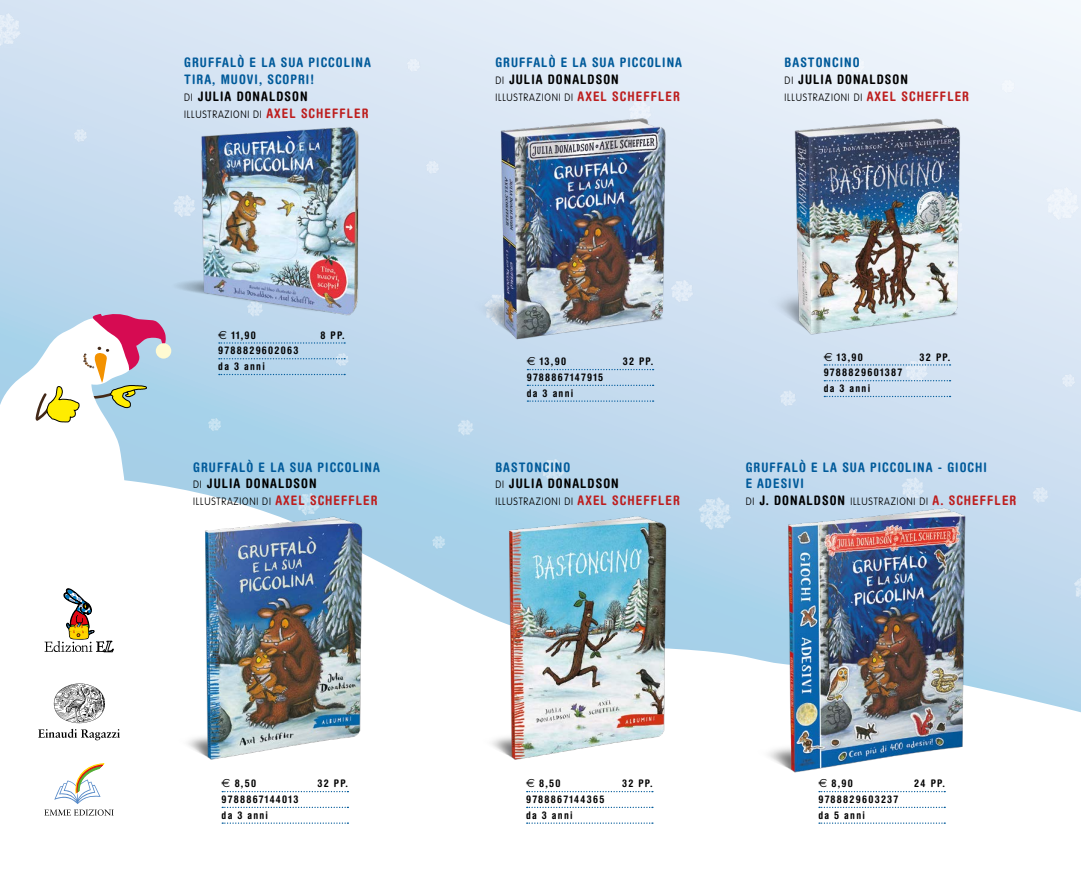
<style>
.page{position:relative;width:1081px;height:876px;background:#fff}
.page>*{position:absolute;margin:0;border:0;box-sizing:border-box;transform-origin:0 0}
.t1{font:700 condensed 13.12px/16.8px "Helvetica Rounded";letter-spacing:.08em;color:#005a9a}
.t2{font:700 condensed 13.12px/16.8px "Helvetica Rounded";letter-spacing:.08em;color:#000}
.t3{font:700 condensed 10.5px/15.8px "Helvetica Rounded";letter-spacing:.12em;color:#000}
.t4{font:100 10.5px "VAG Rounded";letter-spacing:.08em;color:#000;scale:.9 1}
.s1{font-family:"VAG Rounded";font-weight:100;font-stretch:normal;font-size:10.5px;color:#000}
.s2{color:#000}
.s3{font-family:"Helvetica Rounded";font-weight:700;font-stretch:condensed;font-size:13.12px;color:#bd1d1d}
.s4{font-family:"Euro Sans";font-weight:400;font-stretch:normal;font-size:11.75px}
.s5{color:#005a9a}
.s6{font-family:"VAG Rounded";font-weight:100;font-stretch:normal;font-size:10.5px}
.s7{font-family:"Helvetica Rounded";font-weight:700;font-stretch:condensed;font-size:13.12px}
</style>
<div class="page">
<img style="left:0;top:0;width:1081px;height:466px">
<svg style="left:44px;top:466px;width:1037px;height:358px"></svg>
<svg style="left:45px;top:588px;width:69px;height:64px"></svg>
<img style="left:50px;top:681px;width:58px;height:43px">
<svg style="left:38px;top:728px;width:82px;height:12px"></svg>
<svg style="left:54px;top:763px;width:50px;height:40px"></svg>
<svg style="left:44px;top:809px;width:70px;height:6px"></svg>
<div style="left:156px;top:343px;width:15px;height:15px;background:#fffad2;border-radius:50%"></div>
<svg style="left:0;top:313px;width:166px;height:192px"></svg>
<img style="left:147px;top:120px;width:267px;height:205px">
<svg style="left:219px;top:342px;width:126px;height:1px"></svg>
<svg style="left:219px;top:358px;width:126px;height:1px"></svg>
<svg style="left:219px;top:374px;width:126px;height:1px"></svg>
<img style="left:470px;top:100px;width:232px;height:284px">
<svg style="left:527px;top:369px;width:126px;height:1px"></svg>
<svg style="left:527px;top:384px;width:126px;height:2px"></svg>
<svg style="left:527px;top:400px;width:126px;height:1px"></svg>
<img style="left:764px;top:100px;width:213px;height:284px">
<svg style="left:824px;top:364px;width:126px;height:1px"></svg>
<svg style="left:824px;top:380px;width:126px;height:1px"></svg>
<svg style="left:824px;top:395px;width:126px;height:2px"></svg>
<img style="left:163px;top:505px;width:248px;height:284px">
<svg style="left:222px;top:790px;width:126px;height:2px"></svg>
<svg style="left:222px;top:806px;width:126px;height:1px"></svg>
<svg style="left:222px;top:822px;width:126px;height:1px"></svg>
<img style="left:752px;top:505px;width:251px;height:284px">
<svg style="left:819px;top:790px;width:126px;height:2px"></svg>
<svg style="left:819px;top:806px;width:126px;height:1px"></svg>
<svg style="left:819px;top:822px;width:126px;height:1px"></svg>
<img style="left:467px;top:503px;width:248px;height:284px">
<svg style="left:527px;top:790px;width:126px;height:2px"></svg>
<svg style="left:527px;top:806px;width:126px;height:1px"></svg>
<svg style="left:527px;top:822px;width:126px;height:1px"></svg>
<p class="t1" style="left:184px;top:54px;width:188px">GRUFFALÒ E LA SUA PICCOLINA<br>TIRA, MUOVI, SCOPRI!<br><span class="s1">DI</span> <span class="s2">JULIA DONALDSON</span></p>
<p class="t4" style="left:184px;top:108px;width:206px">ILLUSTRAZIONI DI <span class="s3">AXEL SCHEFFLER</span></p>
<p class="t3" style="left:218px;top:326px;width:39px"><span class="s4">€</span> 11,90</p>
<p class="t3" style="left:320px;top:326px;width:26px">8 PP.</p>
<p class="t3" style="left:218px;top:342px;width:82px">9788829602063 da 3 anni</p>
<p class="t1" style="left:193px;top:458px;width:188px">GRUFFALÒ E LA SUA PICCOLINA<br><span class="s1">DI</span> <span class="s2">JULIA DONALDSON</span></p>
<p class="t4" style="left:193px;top:495px;width:206px">ILLUSTRAZIONI DI <span class="s3">AXEL SCHEFFLER</span></p>
<p class="t3" style="left:221px;top:775px;width:36px"><span class="s4">€</span> 8,50</p>
<p class="t3" style="left:317px;top:775px;width:32px">32 PP.</p>
<p class="t3" style="left:222px;top:790px;width:78px">9788867144013 da 3 anni</p>
<p class="t1" style="left:495px;top:54px;width:188px">GRUFFALÒ E LA SUA PICCOLINA<br><span class="s1">DI</span> <span class="s2">JULIA DONALDSON</span></p>
<p class="t4" style="left:495px;top:91px;width:206px">ILLUSTRAZIONI DI <span class="s3">AXEL SCHEFFLER</span></p>
<p class="t2" style="left:784px;top:54px;width:125px"><span class="s5">BASTONCINO<br></span><span class="s6">DI</span> JULIA DONALDSON</p>
<p class="t4" style="left:784px;top:91px;width:206px">ILLUSTRAZIONI DI <span class="s3">AXEL SCHEFFLER</span></p>
<p class="t3" style="left:527px;top:353px;width:41px"><span class="s4">€</span> 13,90</p>
<p class="t3" style="left:623px;top:353px;width:32px">32 PP.</p>
<p class="t3" style="left:527px;top:369px;width:78px">9788867147915 da 3 anni</p>
<p class="t2" style="left:495px;top:458px;width:125px"><span class="s5">BASTONCINO<br></span><span class="s6">DI</span> JULIA DONALDSON</p>
<p class="t4" style="left:495px;top:495px;width:206px">ILLUSTRAZIONI DI <span class="s3">AXEL SCHEFFLER</span></p>
<p class="t3" style="left:823px;top:348px;width:41px"><span class="s4">€</span> 13,90</p>
<p class="t3" style="left:919px;top:348px;width:32px">32 PP.</p>
<p class="t3" style="left:823px;top:364px;width:80px">9788829601387 da 3 anni</p>
<p class="t1" style="left:746px;top:458px;width:243px">GRUFFALÒ E LA SUA PICCOLINA - GIOCHI<br>E ADESIVI</p>
<p class="t4" style="left:746px;top:495px;width:302px">DI <span class="s7">J. DONALDSON</span> ILLUSTRAZIONI DI <span class="s3">A. SCHEFFLER</span></p>
<p class="t3" style="left:526px;top:775px;width:36px"><span class="s4">€</span> 8,50</p>
<p class="t3" style="left:622px;top:775px;width:32px">32 PP.</p>
<p class="t3" style="left:526px;top:790px;width:80px">9788867144365 da 3 anni</p>
<p class="t3" style="left:818px;top:775px;width:36px"><span class="s4">€</span> 8,90</p>
<p class="t3" style="left:914px;top:775px;width:32px">24 PP.</p>
<p class="t3" style="left:818px;top:790px;width:81px">9788829603237 da 5 anni</p>
</div>
